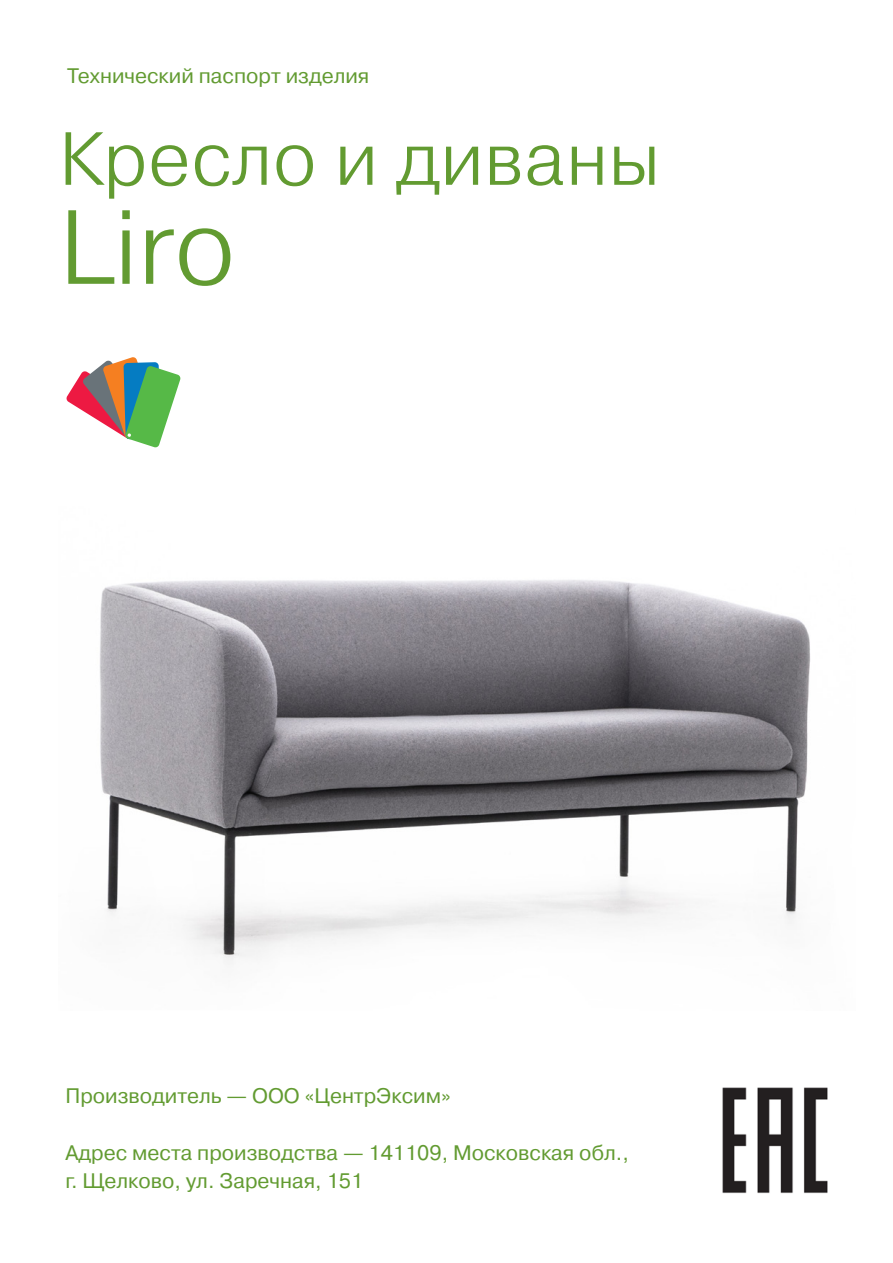
<style>
.page{position:relative;width:893px;height:1263px;background:#fff}
.page>*{position:absolute;margin:0;border:0;box-sizing:border-box;transform-origin:0 0}
._11ch-title{font:300 105px "Pragmatica";color:#629b31}
._11ch-title-2{font:300 75px "Pragmatica";color:#629b31}
._11ch-opisanie{font:21px/28.5px "Pragmatica C";color:#629b31}
</style>
<div class="page">
<svg style="left:67px;top:357px;width:113px;height:90px"></svg>
<img style="left:100px;top:580px;width:711px;height:385px">
<img style="left:722px;top:1087px;width:106px;height:107px">
<p class="_11ch-opisanie" style="left:67px;top:62px;width:304px">Технический паспорт изделия</p>
<p class="_11ch-title-2" style="left:59px;top:111px;width:603px">Кресло и диваны</p>
<p class="_11ch-title" style="left:59px;top:181px;width:179px">Liro</p>
<p class="_11ch-opisanie" style="left:66px;top:1082px;width:387px">Производитель — ООО «ЦентрЭксим»</p>
<p class="_11ch-opisanie" style="left:66px;top:1139px;width:565px">Адрес места производства — 141109, Московская обл., г. Щелково, ул. Заречная, 151</p>
</div>
